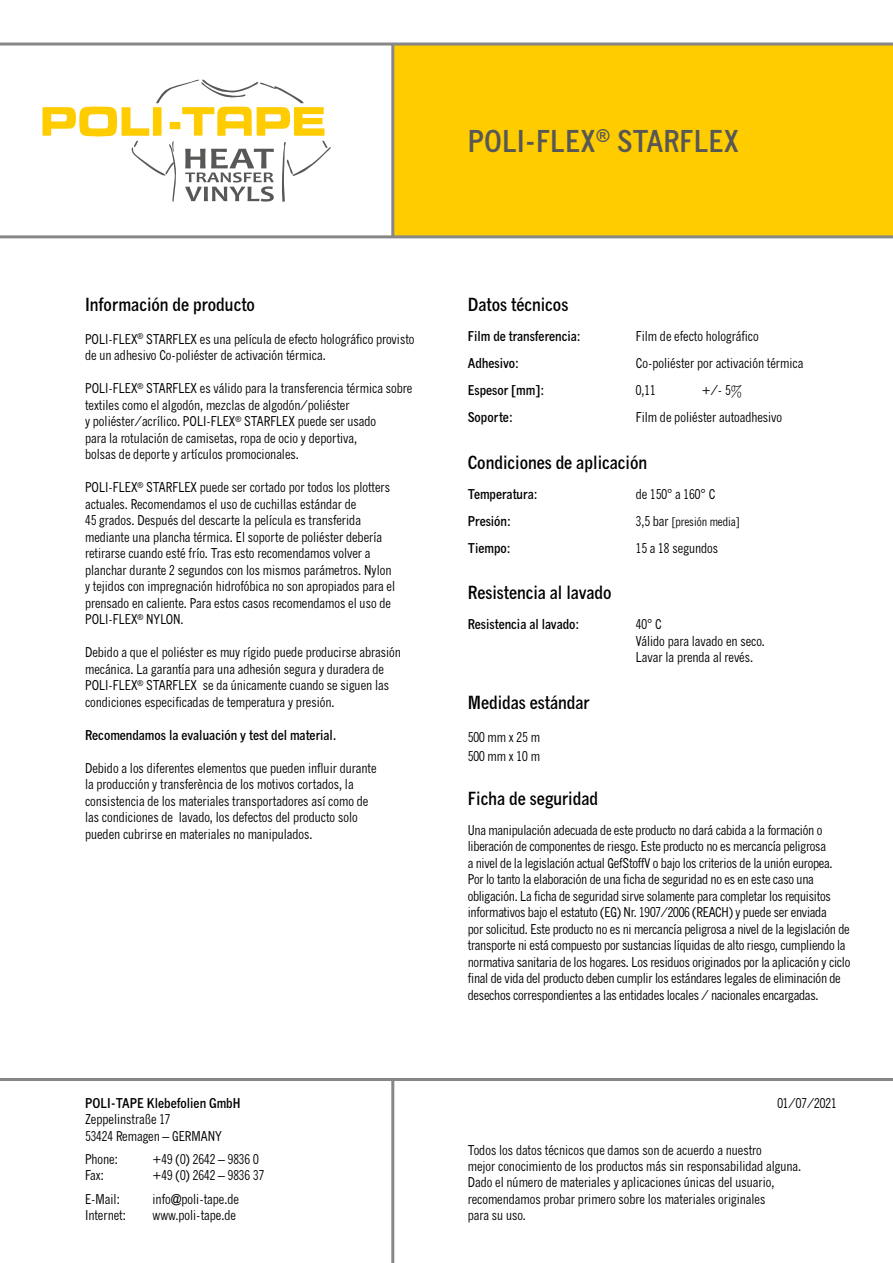
<style>
.page{position:relative;width:893px;height:1263px;background:#fff}
.page>*{position:absolute;margin:0;border:0;box-sizing:border-box;transform-origin:0 0}
.t1{font:700 condensed 30px "News Gothic MT Pro";color:#575756}
.t2{font:700 condensed 18px "News Gothic MT Pro";color:#000}
.t3{font:condensed 13.5px/16.5px "News Gothic MT Pro";color:#000}
.t4{font:700 condensed 13.5px "News Gothic MT Pro";color:#000}
.t5{font:condensed 12px "News Gothic MT Pro";color:#000}
.s1{font-size:13.5px}
</style>
<div class="page">
<div style="left:393px;top:44px;width:500px;height:193px;background:#fc0"></div>
<hr style="left:0;top:235px;width:893px;height:3px;background:#878787">
<hr style="left:0;top:43px;width:893px;height:3px;background:#878787">
<hr style="left:391px;top:44px;width:3px;height:193px;background:#878787">
<hr style="left:0;top:1078px;width:893px;height:3px;background:#878787">
<hr style="left:391px;top:1079px;width:3px;height:184px;background:#878787">
<svg style="left:43px;top:79px;width:288px;height:123px"></svg>
<h1 class="t1" style="left:468px;top:122px;width:273px">POLI-FLEX<sup>®</sup> STARFLEX</h1>
<h2 class="t2" style="left:85px;top:293px;width:171px">Información de producto</h2>
<p class="t3" style="left:85px;top:331px;width:331px">POLI-FLEX<sup>®</sup> STARFLEX es una película de efecto holográfico provisto de un adhesivo Co-poliéster de activación térmica.</p>
<p class="t3" style="left:85px;top:380px;width:329px">POLI-FLEX<sup>®</sup> STARFLEX es válido para la transferencia térmica sobre textiles como el algodón, mezclas de algodón/poliéster<br>y poliéster/acrílico. POLI-FLEX<sup>®</sup> STARFLEX puede ser usado<br>para la rotulación de camisetas, ropa de ocio y deportiva,<br>bolsas de deporte y artículos promocionales.</p>
<p class="t3" style="left:85px;top:479px;width:312px">POLI-FLEX<sup>®</sup> STARFLEX puede ser cortado por todos los plotters actuales. Recomendamos el uso de cuchillas estándar de<br>45 grados. Después del descarte la película es transferida mediante una plancha térmica. El soporte de poliéster debería retirarse cuando esté frío. Tras esto recomendamos volver a planchar durante 2 segundos con los mismos parámetros. Nylon y tejidos con impregnación hidrofóbica no son apropiados para el prensado en caliente. Para estos casos recomendamos el uso de POLI-FLEX<sup>®</sup> NYLON.</p>
<p class="t3" style="left:85px;top:644px;width:317px">Debido a que el poliéster es muy rígido puede producirse abrasión mecánica. La garantía para una adhesión segura y duradera de POLI-FLEX<sup>®</sup> STARFLEX se da únicamente cuando se siguen las condiciones especificadas de temperatura y presión.</p>
<p class="t4" style="left:85px;top:727px;width:253px">Recomendamos la evaluación y test del material.</p>
<p class="t3" style="left:85px;top:760px;width:293px">Debido a los diferentes elementos que pueden influir durante la producción y transferència de los motivos cortados, la consistencia de los materiales transportadores así como de las condiciones de lavado, los defectos del producto solo pueden cubrirse en materiales no manipulados.</p>
<p class="t4" style="left:85px;top:1095px;width:157px">POLI-TAPE Klebefolien GmbH</p>
<p class="t3" style="left:85px;top:1111px;width:138px">Zeppelinstraße 17<br>53424 Remagen – GERMANY</p>
<p class="t3" style="left:85px;top:1151px;width:34px">Phone:</p>
<p class="t3" style="left:153px;top:1151px;width:108px">+49 (0) 2642 – 9836 0</p>
<p class="t3" style="left:85px;top:1167px;width:20px">Fax:</p>
<p class="t3" style="left:153px;top:1167px;width:113px">+49 (0) 2642 – 9836 37</p>
<p class="t3" style="left:85px;top:1190px;width:36px">E-Mail:</p>
<p class="t3" style="left:153px;top:1190px;width:88px">info@poli-tape.de</p>
<p class="t3" style="left:85px;top:1207px;width:42px">Internet:</p>
<p class="t3" style="left:153px;top:1207px;width:85px">www.poli-tape.de</p>
<h2 class="t2" style="left:468px;top:293px;width:102px">Datos técnicos</h2>
<p class="t4" style="left:468px;top:328px;width:114px">Film de transferencia:</p>
<p class="t3" style="left:636px;top:328px;width:124px">Film de efecto holográfico</p>
<p class="t4" style="left:468px;top:355px;width:53px">Adhesivo:</p>
<p class="t3" style="left:636px;top:355px;width:169px">Co-poliéster por activación térmica</p>
<p class="t4" style="left:468px;top:382px;width:78px">Espesor [mm]:</p>
<p class="t3" style="left:636px;top:382px;width:21px">0,11</p>
<p class="t3" style="left:702px;top:382px;width:42px">+/- 5%</p>
<p class="t4" style="left:468px;top:409px;width:47px">Soporte:</p>
<p class="t3" style="left:636px;top:409px;width:148px">Film de poliéster autoadhesivo</p>
<h2 class="t2" style="left:468px;top:451px;width:181px">Condiciones de aplicación</h2>
<p class="t4" style="left:468px;top:485px;width:71px">Temperatura:</p>
<p class="t3" style="left:636px;top:485px;width:81px">de 150° a 160° C</p>
<p class="t4" style="left:468px;top:512px;width:45px">Presión:</p>
<p class="t5" style="left:636px;top:514px;width:106px"><span class="s1">3,5 bar</span> [presión media]</p>
<p class="t4" style="left:468px;top:539px;width:44px">Tiempo:</p>
<p class="t3" style="left:636px;top:539px;width:84px">15 a 18 segundos</p>
<h2 class="t2" style="left:468px;top:581px;width:145px">Resistencia al lavado</h2>
<p class="t4" style="left:468px;top:616px;width:113px">Resistencia al lavado:</p>
<p class="t3" style="left:636px;top:616px;width:131px">40° C<br>Válido para lavado en seco.<br>Lavar la prenda al revés.</p>
<h2 class="t2" style="left:468px;top:691px;width:123px">Medidas estándar</h2>
<p class="t3" style="left:468px;top:727px;width:74px;line-height:19.5px">500 mm x 25 m<br>500 mm x 10 m</p>
<h2 class="t2" style="left:468px;top:787px;width:132px">Ficha de seguridad</h2>
<p class="t3" style="left:468px;top:821px;width:384px">Una manipulación adecuada de este producto no dará cabida a la formación o liberación de componentes de riesgo. Este producto no es mercancía peligrosa<br>a nivel de la legislación actual GefStoffV o bajo los criterios de la unión europea.<br>Por lo tanto la elaboración de una ficha de seguridad no es en este caso una obligación. La ficha de seguridad sirve solamente para completar los requisitos informativos bajo el estatuto (EG) Nr. 1907/2006 (REACH) y puede ser enviada<br>por solicitud. Este producto no es ni mercancía peligrosa a nivel de la legislación de transporte ni está compuesto por sustancias líquidas de alto riesgo, cumpliendo la normativa sanitaria de los hogares. Los residuos originados por la aplicación y ciclo final de vida del producto deben cumplir los estándares legales de eliminación de desechos correspondientes a las entidades locales / nacionales encargadas.</p>
<p class="t3" style="left:777px;top:1095px;width:61px">01/07/2021</p>
<p class="t3" style="left:468px;top:1142px;width:335px">Todos los datos técnicos que damos son de acuerdo a nuestro<br>mejor conocimiento de los productos más sin responsabilidad alguna.<br>Dado el número de materiales y aplicaciones únicas del usuario, recomendamos probar primero sobre los materiales originales<br>para su uso.</p>
</div>
